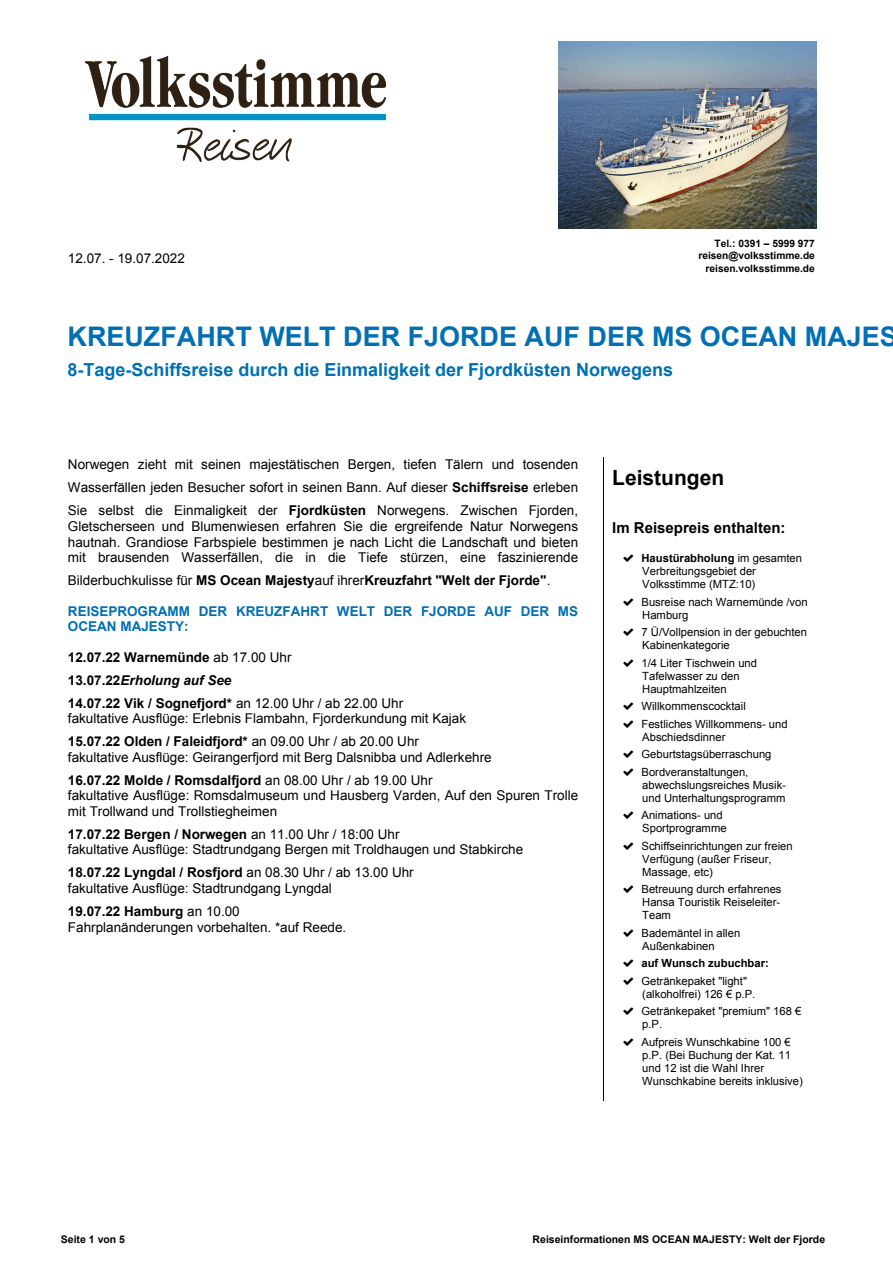
<style>
.page{position:relative;width:893px;height:1263px;background:#fff}
.page>*{position:absolute;margin:0;border:0;box-sizing:border-box;transform-origin:0 0}
.t1{font:700 27px "Arial";color:#006fb3}
.t2{font:700 21px "Arial";color:#000}
.t3{font:700 18px "Arial";color:#006fb3}
.t4{font:700 15px "Arial";color:#000}
.t5{font:13.5px/15.6px "Arial";color:#000}
.t6{font:700 13.5px/23.1px "Arial";color:#000}
.t7{font:700 13.5px/15.6px "Arial";color:#006fb3}
.t8{font:11.25px/12.9px "Arial";color:#000}
.t9{font:700 11.25px "Arial";color:#000}
.t10{font:700 10.5px "Arial";color:#000}
.t11{font:700 10.2px/12.3px "Arial";color:#000;text-align:right}
.s1{font-weight:700}
.s2{font-weight:400}
.s3{font-style:italic}
</style>
<div class="page">
<hr style="left:603px;top:457px;width:1px;height:643px;background:#000">
<img style="left:86px;top:56px;width:300px;height:105px">
<img style="left:558px;top:41px;width:258px;height:188px">
<p class="t5" style="left:68px;top:252px;width:119px">12.07. - 19.07.2022</p>
<p class="t11" style="left:698px;top:238px;width:118px">Tel.: 0391 – 5999 977 reisen@volksstimme.de reisen.volksstimme.de</p>
<h1 class="t1" style="left:68px;top:326px;width:832px">KREUZFAHRT WELT DER FJORDE AUF DER MS OCEAN MAJES</h1>
<h3 class="t3" style="left:68px;top:363px;width:607px">8-Tage-Schiffsreise durch die Einmaligkeit der Fjordküsten Norwegens</h3>
<p class="t5" style="left:68px;top:454px;width:512px;line-height:23.1px;text-align:justify">Norwegen zieht mit seinen majestätischen Bergen, tiefen Tälern und tosenden Wasserfällen jeden Besucher sofort in seinen Bann. Auf dieser <span class="s1">Schiffsreise</span> erleben Sie selbst die Einmaligkeit der <span class="s1">Fjordküsten</span> Norwegens. Zwischen Fjorden,</p>
<p class="t5" style="left:68px;top:520px;width:512px;text-align:justify">Gletscherseen und Blumenwiesen erfahren Sie die ergreifende Natur Norwegens hautnah. Grandiose Farbspiele bestimmen je nach Licht die Landschaft und bieten mit brausenden Wasserfällen, die in die Tiefe stürzen, eine faszinierende</p>
<p class="t6" style="left:68px;top:570px;width:484px"><span class="s2">Bilderbuchkulisse für</span> MS Ocean Majesty<span class="s2">auf ihrer</span>Kreuzfahrt "Welt der Fjorde"<span class="s2">.</span></p>
<p class="t7" style="left:68px;top:604px;width:512px">REISEPROGRAMM DER KREUZFAHRT WELT DER FJORDE AUF DER MS<br>OCEAN MAJESTY:</p>
<p class="t6" style="left:68px;top:647px;width:337px">12.07.22 Warnemünde <span class="s2">ab 17.00 Uhr<br></span>13.07.22<span class="s3">Erholung auf See<br></span>14.07.22 Vik / Sognefjord* <span class="s2">an 12.00 Uhr / ab 22.00 Uhr</span></p>
<p class="t5" style="left:68px;top:708px;width:400px;line-height:23px">fakultative Ausflüge: Erlebnis Flambahn, Fjorderkundung mit Kajak<br><span class="s1">15.07.22 Olden / Faleidfjord*</span> an 09.00 Uhr / ab 20.00 Uhr</p>
<p class="t5" style="left:68px;top:747px;width:425px;line-height:23.1px">fakultative Ausflüge: Geirangerfjord mit Berg Dalsnibba und Adlerkehre<br><span class="s1">16.07.22 Molde / Romsdalfjord</span> an 08.00 Uhr / ab 19.00 Uhr</p>
<p class="t5" style="left:68px;top:789px;width:512px">fakultative Ausflüge: Romsdalmuseum und Hausberg Varden, Auf den Spuren Trolle mit Trollwand und Trollstiegheimen</p>
<p class="t5" style="left:68px;top:828px;width:457px"><span class="s1">17.07.22 Bergen / Norwegen</span> an 11.00 Uhr / 18:00 Uhr<br>fakultative Ausflüge: Stadtrundgang Bergen mit Troldhaugen und Stabkirche</p>
<p class="t5" style="left:68px;top:866px;width:347px"><span class="s1">18.07.22 Lyngdal / Rosfjord</span> an 08.30 Uhr / ab 13.00 Uhr fakultative Ausflüge: Stadtrundgang Lyngdal</p>
<p class="t5" style="left:68px;top:905px;width:280px"><span class="s1">19.07.22 Hamburg</span> an 10.00<br>Fahrplanänderungen vorbehalten. *auf Reede.</p>
<h2 class="t2" style="left:612px;top:469px;width:113px">Leistungen</h2>
<p class="t4" style="left:612px;top:522px;width:175px">Im Reisepreis enthalten:</p>
<p class="t8" style="left:641px;top:553px;width:162px"><span class="s1">Haustürabholung</span> im gesamten<br>Verbreitungsgebiet der<br>Volksstimme (MTZ:10)</p>
<p class="t8" style="left:641px;top:596px;width:168px">Busreise nach Warnemünde /von<br>Hamburg</p>
<p class="t8" style="left:641px;top:627px;width:167px">7 Ü/Vollpension in der gebuchten<br>Kabinenkategorie</p>
<p class="t8" style="left:641px;top:657px;width:117px">1/4 Liter Tischwein und<br>Tafelwasser zu den<br>Hauptmahlzeiten</p>
<p class="t8" style="left:641px;top:698px;width:148px;line-height:17.5px">Willkommenscocktail<br>Festliches Willkommens- und</p>
<p class="t8" style="left:641px;top:729px;width:132px;line-height:17.5px">Abschiedsdinner<br>Geburtstagsüberraschung<br>Bordveranstaltungen,</p>
<p class="t8" style="left:642px;top:779px;width:145px">abwechslungsreiches Musik&shy;und Unterhaltungsprogramm</p>
<p class="t8" style="left:641px;top:810px;width:87px">Animations- und<br>Sportprogramme</p>
<p class="t8" style="left:641px;top:840px;width:153px">Schiffseinrichtungen zur freien<br>Verfügung (außer Friseur,<br>Massage, etc)</p>
<p class="t8" style="left:641px;top:884px;width:142px;text-align:justify">Betreuung durch erfahrenes Hansa Touristik Reiseleiter-Team</p>
<p class="t8" style="left:641px;top:927px;width:100px">Bademäntel in allen<br>Außenkabinen</p>
<p class="t9" style="left:641px;top:959px;width:129px">auf Wunsch zubuchbar:</p>
<p class="t8" style="left:641px;top:975px;width:115px">Getränkepaket "light" (alkoholfrei) 126 € p.P.</p>
<p class="t8" style="left:641px;top:1006px;width:161px">Getränkepaket "premium" 168 € p.P.</p>
<p class="t8" style="left:641px;top:1036px;width:163px">Aufpreis Wunschkabine 100 € p.P. (Bei Buchung der Kat. 11 und 12 ist die Wahl Ihrer<br>Wunschkabine bereits inklusive)</p>
<p class="t10" style="left:61px;top:1235px;width:66px">Seite 1 von 5</p>
<p class="t10" style="left:533px;top:1235px;width:294px">Reiseinformationen MS OCEAN MAJESTY: Welt der Fjorde</p>
</div>
